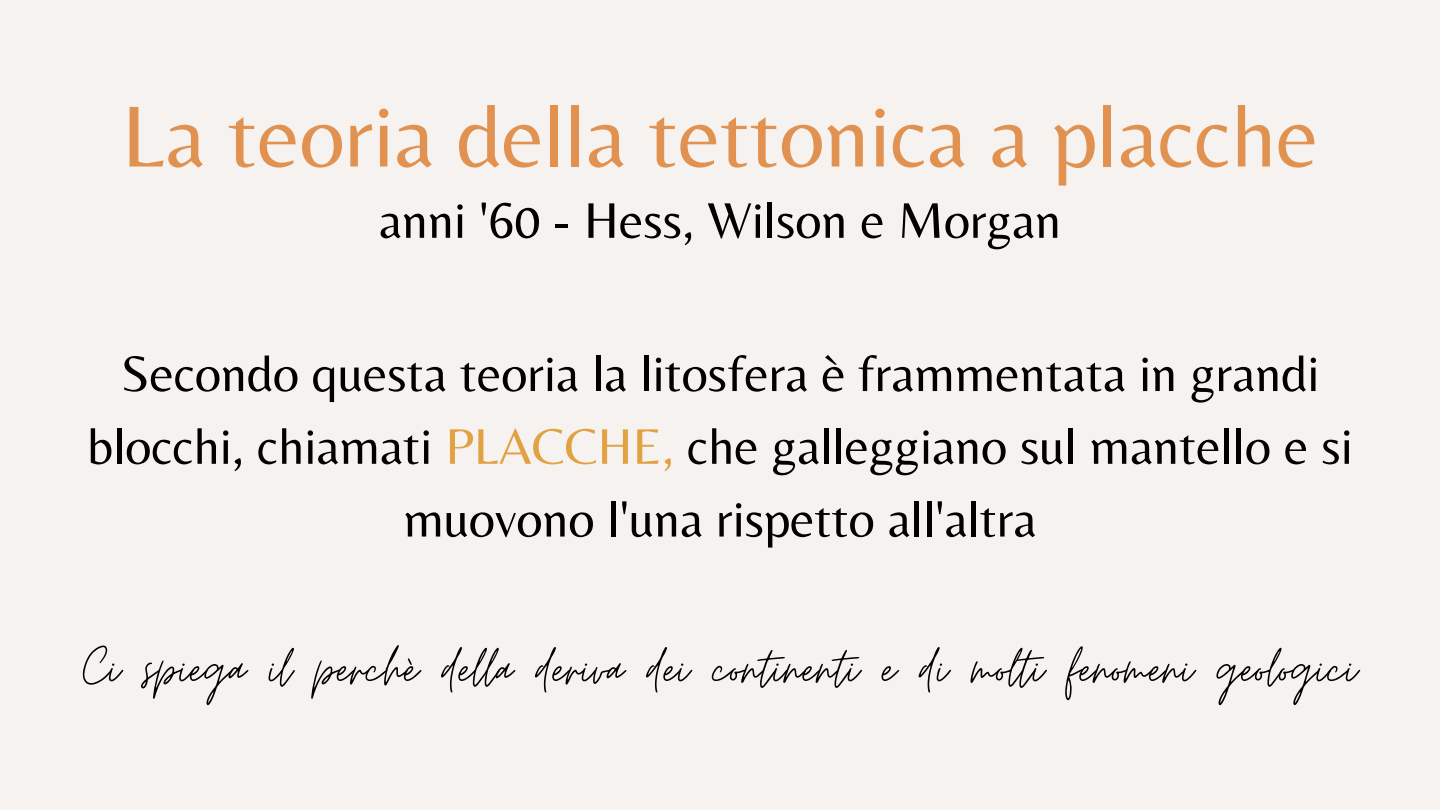
<style>
.page{position:relative;width:1440px;height:810px;background:#f6f2ef}
.page>*{position:absolute;margin:0;border:0;box-sizing:border-box;transform-origin:0 0}
.t1{font:90px "Belleza";color:#e19251}
.t2{font:61px "Moon Time";color:#000}
.t3{font:52px/72.8px "Belleza";color:#000;text-align:center}
.s1{color:#e2a244}
</style>
<div class="page">
<h1 class="t1" style="left:122px;top:83px;width:1198px">La teoria della tettonica a placche</h1>
<p class="t3" style="left:379px;top:183px;width:684px">anni '60 - Hess, Wilson e Morgan</p>
<p class="t3" style="left:87px;top:336px;width:1267px">Secondo questa teoria la litosfera è frammentata in grandi blocchi, chiamati <span class="s1">PLACCHE,</span> che galleggiano sul mantello e si muovono l'una rispetto all'altra</p>
<p class="t2" style="left:83px;top:632px;width:1276px">Ci spiega il perchè della deriva dei continenti e di molti fenomeni geologici</p>
</div>
